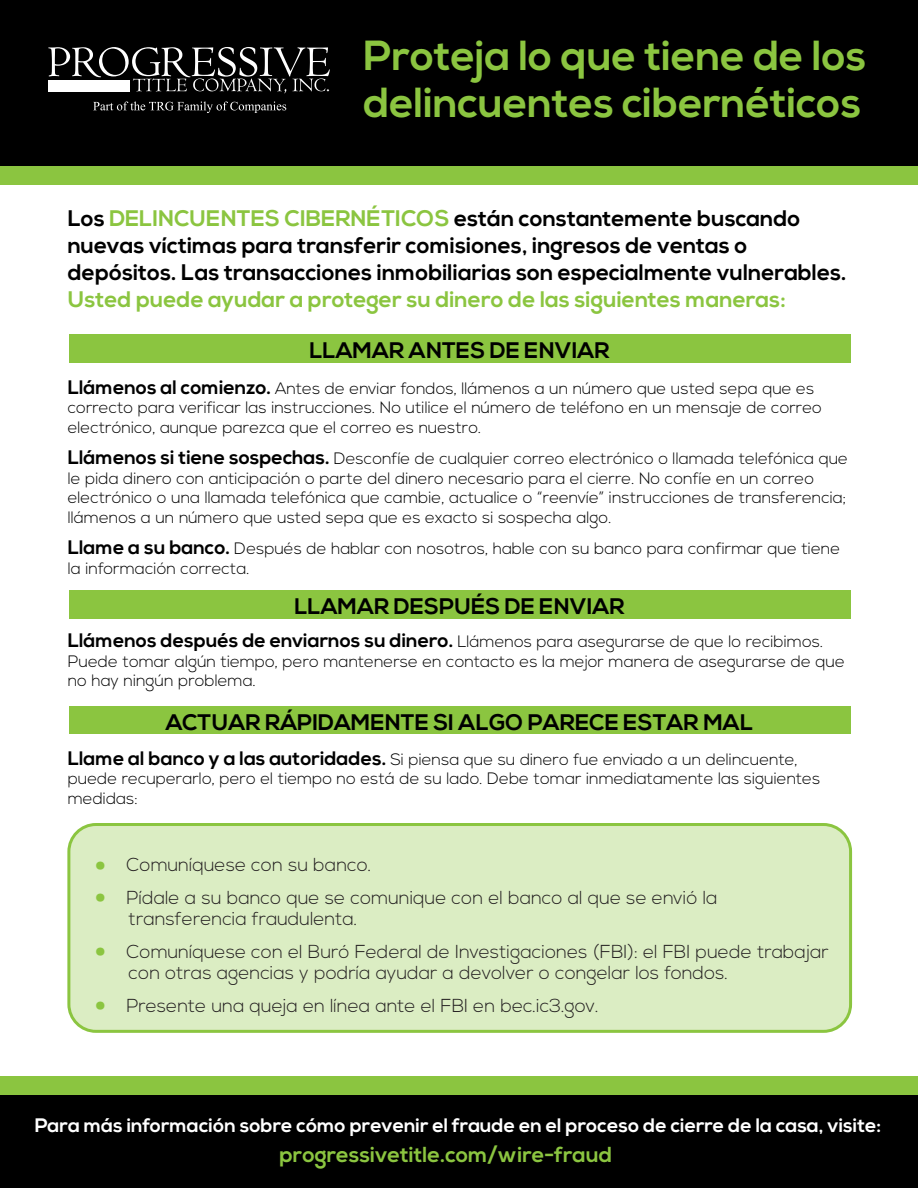
<style>
.page{position:relative;width:918px;height:1188px;background:#fff}
.page>*{position:absolute;margin:0;border:0;box-sizing:border-box;transform-origin:0 0}
.t1{font:700 42px/47.4px "Nexa";color:#8bc540}
.t2{font:700 22.5px/27px "Nexa";color:#000}
.t3{font:700 22.5px "Nexa";color:#8bc540}
.t4{font:700 21.75px "Nexa";color:#8bc540}
.t5{font:700 19.5px "Nexa";color:#fff}
.t6{font:300 18.75px/21px "Nexa";color:#231f20}
.t7{font:300 16.5px/19.5px "Nexa";color:#000}
.s1{color:#8bc540}
.s2{font-weight:700;font-size:19.5px}
.s3{font-weight:700;font-size:32.1px;color:#8bc540}
</style>
<div class="page">
<div style="left:69px;top:335px;width:781px;height:28px;background:#8bc540"></div>
<div style="left:69px;top:590px;width:781px;height:28px;background:#8bc540"></div>
<div style="left:69px;top:706px;width:782px;height:28px;background:#8bc540"></div>
<div style="left:69px;top:825px;width:782px;height:206px;background:#dbedc3;border-radius:27px"></div>
<div style="left:67px;top:823px;width:785px;height:210px;border:3px solid #8bc540;border-radius:27px"></div>
<div style="left:0;top:0;width:917px;height:166px;background:#000"></div>
<div style="left:0;top:166px;width:917px;height:19px;background:#8bc540"></div>
<div style="left:0;top:1092px;width:917px;height:96px;background:#000"></div>
<div style="left:0;top:1076px;width:917px;height:19px;background:#8bc540"></div>
<svg style="left:48px;top:47px;width:282px;height:46px"></svg>
<div style="left:48px;top:80px;width:82px;height:12px;background:#fff"></div>
<svg style="left:93px;top:102px;width:193px;height:11px"></svg>
<h1 class="t1" style="left:363px;top:33px;width:504px">Proteja lo que tiene de los delincuentes cibernéticos</h1>
<h2 class="t2" style="left:68px;top:206px;width:780px">Los <span class="s1">DELINCUENTES CIBERNÉTICOS</span> están constantemente buscando nuevas víctimas para transferir comisiones, ingresos de ventas o depósitos. Las transacciones inmobiliarias son especialmente vulnerables.</h2>
<h2 class="t3" style="left:68px;top:286px;width:719px">Usted puede ayudar a proteger su dinero de las siguientes maneras:</h2>
<h2 class="t2" style="left:309px;top:337px;width:302px">LLAMAR ANTES DE ENVIAR</h2>
<p class="t7" style="left:68px;top:379px;width:756px"><span class="s2">Llámenos al comienzo.</span> Antes de enviar fondos, llámenos a un número que usted sepa que es correcto para verificar las instrucciones. No utilice el número de teléfono en un mensaje de correo electrónico, aunque parezca que el correo es nuestro.</p>
<p class="t7" style="left:68px;top:450px;width:782px"><span class="s2">Llámenos si tiene sospechas.</span> Desconfíe de cualquier correo electrónico o llamada telefónica que le pida dinero con anticipación o parte del dinero necesario para el cierre. No confíe en un correo electrónico o una llamada telefónica que cambie, actualice o “reenvíe” instrucciones de transferencia; llámenos a un número que usted sepa que es exacto si sospecha algo.</p>
<p class="t7" style="left:68px;top:540px;width:774px"><span class="s2">Llame a su banco.</span> Después de hablar con nosotros, hable con su banco para confirmar que tiene la información correcta.</p>
<h2 class="t2" style="left:294px;top:594px;width:332px">LLAMAR DESPUÉS DE ENVIAR</h2>
<p class="t7" style="left:68px;top:632px;width:779px"><span class="s2">Llámenos después de enviarnos su dinero.</span> Llámenos para asegurarse de que lo recibimos.<br>Puede tomar algún tiempo, pero mantenerse en contacto es la mejor manera de asegurarse de que no hay ningún problema.</p>
<h2 class="t2" style="left:166px;top:709px;width:589px">ACTUAR RÁPIDAMENTE SI ALGO PARECE ESTAR MAL</h2>
<p class="t7" style="left:68px;top:750px;width:754px"><span class="s2">Llame al banco y a las autoridades.</span> Si piensa que su dinero fue enviado a un delincuente, puede recuperarlo, pero el tiempo no está de su lado. Debe tomar inmediatamente las siguientes medidas:</p>
<p class="t6" style="left:95px;top:855px;width:278px"><span class="s3">•</span> Comuníquese con su banco.</p>
<p class="t6" style="left:129px;top:888px;width:590px;text-indent:-33px"><span class="s3">•</span> Pídale a su banco que se comunique con el banco al que se envió la transferencia fraudulenta.</p>
<p class="t6" style="left:129px;top:942px;width:702px;text-indent:-33px"><span class="s3">•</span> Comuníquese con el Buró Federal de Investigaciones (FBI): el FBI puede trabajar con otras agencias y podría ayudar a devolver o congelar los fondos.</p>
<p class="t6" style="left:95px;top:996px;width:505px"><span class="s3">•</span> Presente una queja en línea ante el FBI en bec.ic3.gov.</p>
<p class="t5" style="left:35px;top:1114px;width:848px">Para más información sobre cómo prevenir el fraude en el proceso de cierre de la casa, visite:</p>
<h3 class="t4" style="left:279px;top:1142px;width:334px">progressivetitle.com/wire-fraud</h3>
</div>
